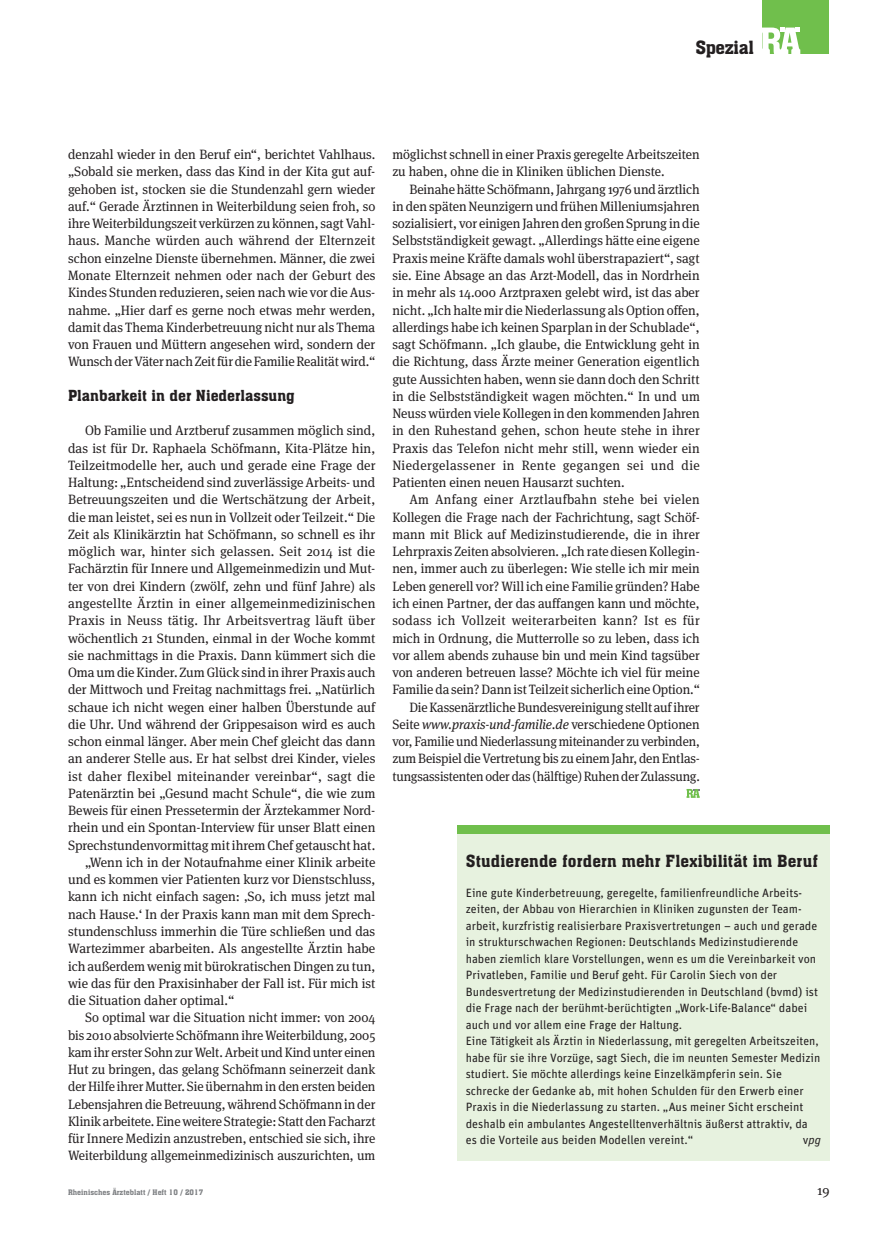
<style>
.page{position:relative;width:872px;height:1234px;background:#fff}
.page>*{position:absolute;margin:0;border:0;box-sizing:border-box;transform-origin:0 0}
.t1{font:18px "Aachen BT";letter-spacing:-.02em;color:#231f20}
.t2{font:16.5px "Aachen BT";letter-spacing:.01em;color:#231f20}
.t3{font:15px "Aachen BT";color:#231f20}
.t4{font:13.5px/17.2px "Meta Serif OT";color:#231f20;text-align:justify}
.t5{font:13.5px/17.2px "Meta Serif OT";color:#231f20;scale:.96 1}
.t6{font:13.5px "Meta Serif OT";letter-spacing:.02em;color:#231f20}
.t7{font:12px/16.5px "Unit";color:#231f20}
.t8{font:italic 12px "Unit";color:#231f20}
.t9{font:7.5px "Aachen BT";color:#808285}
.s1{font-style:italic}
.s2{font-style:normal}
</style>
<div class="page">
<div style="left:762px;top:0;width:67px;height:54px;background:#70bf4c"></div>
<svg style="left:762px;top:28px;width:38px;height:26px"></svg>
<svg style="left:686px;top:789px;width:13px;height:8px"></svg>
<div style="left:457px;top:825px;width:372px;height:335px;background:#e7f2df"></div>
<div style="left:457px;top:825px;width:372px;height:8px;background:#70bf4c"></div>
<h1 class="t1" style="left:695px;top:36px;width:60px">Spezial</h1>
<p class="t4" style="left:68px;top:146px;width:309px">denzahl wieder in den Beruf ein“, berichtet Vahlhaus. „Sobald sie merken, dass das Kind in der Kita gut auf&shy;gehoben ist, stocken sie die Stundenzahl gern wieder auf.“ Gerade Ärztinnen in Weiterbildung seien froh, so ihre Weiterbildungszeit verkürzen zu können, sagt Vahl&shy;haus. Manche würden auch während der Elternzeit schon einzelne Dienste übernehmen. Männer, die zwei Monate Elternzeit nehmen oder nach der Geburt des Kindes Stunden reduzieren, seien nach wie vor die Aus&shy;nahme. „Hier darf es gerne noch etwas mehr werden, damit das Thema Kinderbetreuung nicht nur als Thema von Frauen und Müttern angesehen wird, sondern der Wunsch der Väter nach Zeit für die Familie Realität wird.“</p>
<p class="t3" style="left:68px;top:386px;width:228px">Planbarkeit in der Niederlassung</p>
<p class="t4" style="left:85px;top:422px;width:292px">Ob Familie und Arztberuf zusammen möglich sind,</p>
<p class="t4" style="left:68px;top:439px;width:309px">das ist für Dr. Raphaela Schöfmann, Kita-Plätze hin,</p>
<p class="t4" style="left:68px;top:456px;width:309px">Teilzeitmodelle her, auch und gerade eine Frage der</p>
<p class="t4" style="left:68px;top:473px;width:309px">Haltung: „Entscheidend sind zuverlässige Arbeits- und</p>
<p class="t4" style="left:68px;top:491px;width:309px">Betreuungszeiten und die Wertschätzung der Arbeit,</p>
<p class="t4" style="left:68px;top:508px;width:309px">die man leistet, sei es nun in Vollzeit oder Teilzeit.“ Die</p>
<p class="t4" style="left:68px;top:525px;width:309px">Zeit als Klinikärztin hat Schöfmann, so schnell es ihr</p>
<p class="t4" style="left:68px;top:542px;width:309px">möglich war, hinter sich gelassen. Seit 2014 ist die</p>
<p class="t4" style="left:68px;top:560px;width:309px">Fachärztin für Innere und Allgemeinmedizin und Mut-</p>
<p class="t4" style="left:68px;top:577px;width:309px">ter von drei Kindern (zwölf, zehn und fünf Jahre) als</p>
<p class="t4" style="left:68px;top:594px;width:309px">angestellte Ärztin in einer allgemeinmedizinischen</p>
<p class="t4" style="left:68px;top:611px;width:309px">Praxis in Neuss tätig. Ihr Arbeitsvertrag läuft über</p>
<p class="t4" style="left:68px;top:629px;width:309px">wöchentlich 21 Stunden, einmal in der Woche kommt</p>
<p class="t4" style="left:68px;top:646px;width:309px">sie nachmittags in die Praxis. Dann kümmert sich die</p>
<p class="t4" style="left:68px;top:663px;width:309px">Oma um die Kinder. Zum Glück sind in ihrer Praxis auch</p>
<p class="t4" style="left:68px;top:680px;width:309px">der Mittwoch und Freitag nachmittags frei. „Natürlich</p>
<p class="t4" style="left:68px;top:698px;width:309px">schaue ich nicht wegen einer halben Überstunde auf</p>
<p class="t4" style="left:68px;top:715px;width:309px">die Uhr. Und während der Grippesaison wird es auch</p>
<p class="t4" style="left:68px;top:732px;width:309px">schon einmal länger. Aber mein Chef gleicht das dann</p>
<p class="t4" style="left:68px;top:749px;width:309px">an anderer Stelle aus. Er hat selbst drei Kinder, vieles</p>
<p class="t6" style="left:68px;top:767px;width:309px">ist daher flexibel miteinander vereinbar“, sagt die</p>
<p class="t4" style="left:68px;top:784px;width:309px">Patenärztin bei „Gesund macht Schule“, die wie zum</p>
<p class="t4" style="left:68px;top:801px;width:309px">Beweis für einen Pressetermin der Ärztekammer Nord-</p>
<p class="t4" style="left:68px;top:818px;width:309px">rhein und ein Spontan-Interview für unser Blatt einen</p>
<p class="t4" style="left:68px;top:836px;width:309px">Sprechstundenvormittag mit ihrem Chef getauscht hat.</p>
<p class="t4" style="left:85px;top:853px;width:292px">„Wenn ich in der Notaufnahme einer Klinik arbeite</p>
<p class="t4" style="left:68px;top:870px;width:309px">und es kommen vier Patienten kurz vor Dienstschluss,</p>
<p class="t4" style="left:68px;top:887px;width:309px">kann ich nicht einfach sagen: ‚So, ich muss jetzt mal</p>
<p class="t4" style="left:68px;top:905px;width:309px">nach Hause.‘ In der Praxis kann man mit dem Sprech-</p>
<p class="t4" style="left:68px;top:922px;width:309px">stundenschluss immerhin die Türe schließen und das</p>
<p class="t4" style="left:68px;top:939px;width:309px">Wartezimmer abarbeiten. Als angestellte Ärztin habe</p>
<p class="t4" style="left:68px;top:956px;width:309px">ich außerdem wenig mit bürokratischen Dingen zu tun,</p>
<p class="t4" style="left:68px;top:974px;width:309px">wie das für den Praxisinhaber der Fall ist. Für mich ist</p>
<p class="t4" style="left:68px;top:991px;width:168px">die Situation daher optimal.“</p>
<p class="t5" style="left:85px;top:1008px;width:304px">So optimal war die Situation nicht immer: von 2004</p>
<p class="t5" style="left:68px;top:1025px;width:322px">bis 2010 absolvierte Schöfmann ihre Weiterbildung, 2005</p>
<p class="t5" style="left:68px;top:1043px;width:322px">kam ihr erster Sohn zur Welt. Arbeit und Kind unter einen</p>
<p class="t5" style="left:68px;top:1060px;width:322px">Hut zu bringen, das gelang Schöfmann seinerzeit dank</p>
<p class="t5" style="left:68px;top:1077px;width:322px">der Hilfe ihrer Mutter. Sie übernahm in den ersten beiden</p>
<p class="t5" style="left:68px;top:1094px;width:322px">Lebensjahren die Betreuung, während Schöfmann in der</p>
<p class="t5" style="left:68px;top:1112px;width:322px">Klinik arbeitete. Eine weitere Strategie: Statt den Facharzt</p>
<p class="t5" style="left:68px;top:1129px;width:322px">für Innere Medizin anzustreben, entschied sie sich, ihre</p>
<p class="t5" style="left:68px;top:1146px;width:322px">Weiterbildung allgemeinmedizinisch auszurichten, um</p>
<p class="t5" style="left:392px;top:146px;width:322px">möglichst schnell in einer Praxis geregelte Arbeitszeiten zu haben, ohne die in Kliniken üblichen Dienste.</p>
<p class="t4" style="left:392px;top:180px;width:309px;text-indent:17px">Beinahe hätte Schöfmann, Jahrgang 1976 und ärztlich in den späten Neunzigern und frühen Milleniumsjahren sozialisiert, vor einigen Jahren den großen Sprung in die Selbstständigkeit gewagt. „Allerdings hätte eine eigene Praxis meine Kräfte damals wohl überstrapaziert“, sagt sie. Eine Absage an das Arzt-Modell, das in Nordrhein in mehr als 14.000 Arztpraxen gelebt wird, ist das aber nicht. „Ich halte mir die Niederlassung als Option offen, allerdings habe ich keinen Sparplan in der Schublade“, sagt Schöfmann. „Ich glaube, die Entwicklung geht in die Richtung, dass Ärzte meiner Generation eigentlich gute Aussichten haben, wenn sie dann doch den Schritt in die Selbstständigkeit wagen möchten.“ In und um Neuss würden viele Kollegen in den kommenden Jahren in den Ruhestand gehen, schon heute stehe in ihrer Praxis das Telefon nicht mehr still, wenn wieder ein Niedergelassener in Rente gegangen sei und die Patienten einen neuen Hausarzt suchten.</p>
<p class="t5" style="left:392px;top:491px;width:322px;text-align:right">Am Anfang einer Arztlaufbahn stehe bei vielen Kollegen die Frage nach der Fachrichtung, sagt Schöf&shy;mann mit Blick auf Medizinstudierende, die in ihrer Lehrpraxis Zeiten absolvieren. „Ich rate diesen Kollegin&shy;nen, immer auch zu überlegen: Wie stelle ich mir mein Leben generell vor? Will ich eine Familie gründen? Habe ich einen Partner, der das auffangen kann und möchte, sodass ich Vollzeit weiterarbeiten kann? Ist es für mich in Ordnung, die Mutterrolle so zu leben, dass ich vor allem abends zuhause bin und mein Kind tagsüber von anderen betreuen lasse? Möchte ich viel für meine Familie da sein? Dann ist Teilzeit sicherlich eine Option.“ Die Kassenärztliche Bundesvereinigung stellt auf ihrer Seite <span class="s1">www.praxis-und-familie.de</span> verschiedene Optionen vor, Familie und Niederlassung miteinander zu verbinden, zum Beispiel die Vertretung bis zu einem Jahr, den Entlas&shy;tungsassistenten oder das (hälftige) Ruhen der Zulassung.</p>
<p class="t2" style="left:466px;top:850px;width:354px">Studierende fordern mehr Flexibilität im Beruf</p>
<p class="t7" style="left:466px;top:883px;width:356px">Eine gute Kinderbetreuung, geregelte, familienfreundliche Arbeits&shy;zeiten, der Abbau von Hierarchien in Kliniken zugunsten der Team&shy;arbeit, kurzfristig realisierbare Praxisvertretungen – auch und gerade in strukturschwachen Regionen: Deutschlands Medizinstudierende haben ziemlich klare Vorstellungen, wenn es um die Vereinbarkeit von Privatleben, Familie und Beruf geht. Für Carolin Siech von der Bundesvertretung der Medizinstudierenden in Deutschland (bvmd) ist die Frage nach der berühmt-berüchtigten „Work-Life-Balance“ dabei auch und vor allem eine Frage der Haltung.<br>Eine Tätigkeit als Ärztin in Niederlassung, mit geregelten Arbeitszeiten, habe für sie ihre Vorzüge, sagt Siech, die im neunten Semester Medizin studiert. Sie möchte allerdings keine Einzelkämpferin sein. Sie schrecke der Gedanke ab, mit hohen Schulden für den Erwerb einer Praxis in die Niederlassung zu starten. „Aus meiner Sicht erscheint deshalb ein ambulantes Angestelltenverhältnis äußerst attraktiv, da es die Vorteile aus beiden Modellen vereint.“</p>
<p class="t8" style="left:802px;top:1132px;width:20px"><span class="s2">v</span>pg</p>
<p class="t9" style="left:68px;top:1187px;width:137px">Rheinisches Ärzteblatt / Heft 10 / 2017</p>
<p class="t4" style="left:817px;top:1181px;width:14px">19</p>
</div>
